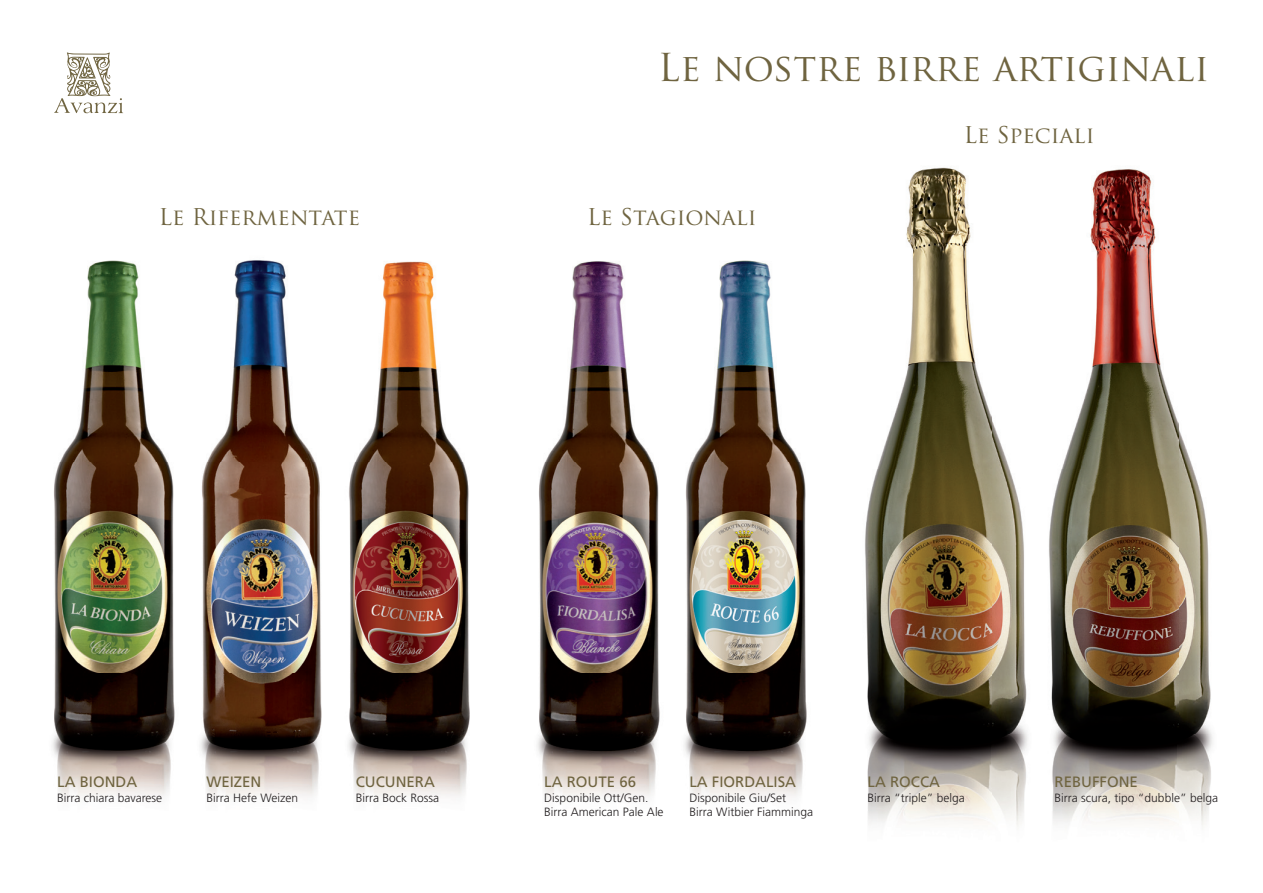
<style>
.page{position:relative;width:1263px;height:893px;background:#fff}
.page>*{position:absolute;margin:0;border:0;box-sizing:border-box;transform-origin:0 0}
.t1{font:37.5px "Trajan Pro";color:#6f6440}
.t2{font:22.5px "Trajan Pro";color:#6f6440}
.t3{font:15px "Frutiger LT Std";color:#6f6440}
.t4{font:300 12px/14.4px "Frutiger LT Std";color:#231f20}
</style>
<div class="page">
<svg style="left:54px;top:52px;width:69px;height:61px"></svg>
<img style="left:200px;top:260px;width:270px;height:538px">
<img style="left:537px;top:260px;width:270px;height:538px">
<img style="left:671px;top:252px;width:1px;height:580px">
<img style="left:52px;top:260px;width:123px;height:538px">
<img style="left:865px;top:167px;width:348px;height:659px">
<h2 class="t2" style="left:159px;top:203px;width:203px">Le Rifermentate</h2>
<h1 class="t1" style="left:658px;top:43px;width:553px">Le nostre birre artiginali</h1>
<h2 class="t2" style="left:587px;top:203px;width:171px">Le Stagionali</h2>
<h2 class="t2" style="left:964px;top:121px;width:132px">Le Speciali</h2>
<p class="t3" style="left:57px;top:773px;width:81px">LA BIONDA</p>
<p class="t4" style="left:57px;top:790px;width:107px">Birra chiara bavarese</p>
<p class="t3" style="left:206px;top:773px;width:57px">WEIZEN</p>
<p class="t4" style="left:206px;top:790px;width:93px">Birra Hefe Weizen</p>
<p class="t3" style="left:356px;top:773px;width:81px">CUCUNERA</p>
<p class="t4" style="left:356px;top:790px;width:85px">Birra Bock Rossa</p>
<p class="t3" style="left:544px;top:773px;width:93px">LA ROUTE 66</p>
<p class="t4" style="left:544px;top:790px;width:121px">Disponibile Ott/Gen.<br>Birra American Pale Ale</p>
<p class="t3" style="left:689px;top:773px;width:108px">LA FIORDALISA</p>
<p class="t4" style="left:689px;top:790px;width:125px">Disponibile Giu/Set<br>Birra Witbier Fiamminga</p>
<p class="t3" style="left:867px;top:773px;width:74px">LA ROCCA</p>
<p class="t4" style="left:867px;top:790px;width:99px">Birra “triple” belga</p>
<p class="t3" style="left:1054px;top:773px;width:85px">REBUFFONE</p>
<p class="t4" style="left:1054px;top:790px;width:165px">Birra scura, tipo “dubble” belga</p>
</div>
